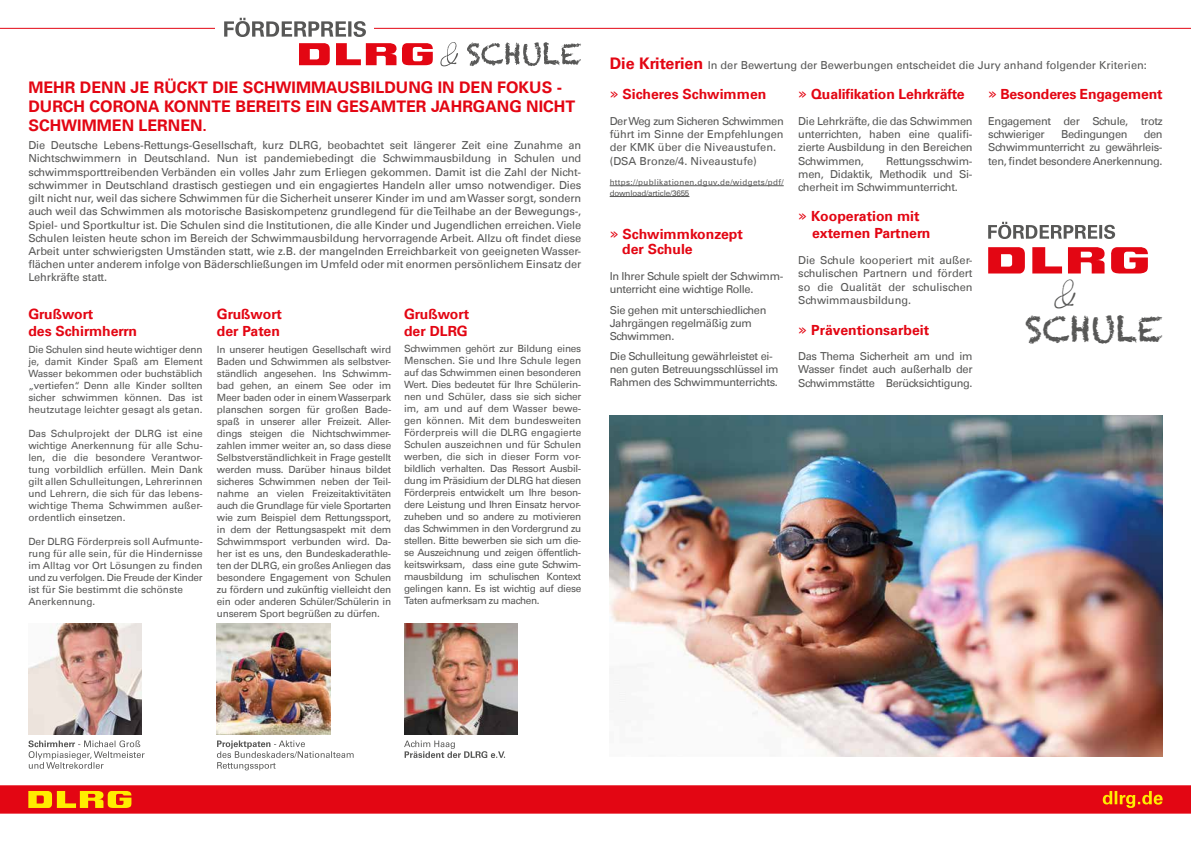
<style>
.page{position:relative;width:1191px;height:842px;background:#fff}
.page>*{position:absolute;margin:0;border:0;box-sizing:border-box;transform-origin:0 0}
.t1{font:34.2px "Chalkduster";color:#575756}
.t2{font:34.2px "Harabara Hand";color:#575756}
.t3{font:700 16px/19.2px "DLRG Univers";color:#e30613}
.t4{font:700 14px/16.8px "DLRG Univers";color:#e30613}
.t5{font:11px/13.2px "DLRG Univers";letter-spacing:-.03em;color:#575756;text-align:justify}
.t6{font:11px/13.2px "DLRG Univers";color:#575756}
.t7{font:10px/12px "DLRG Univers";color:#575756;text-align:justify}
.t8{font:8px/10.8px "DLRG Univers";letter-spacing:.045em;color:#575756}
.s1{font-weight:700;font-size:16px;color:#e30613}
.s2{font-family:"Verdana";font-weight:400}
</style>
<div class="page">
<hr style="left:0;top:28px;width:1191px;height:1px;background:#e30613">
<hr style="left:609px;top:186px;width:174px;height:1px;background:#575756">
<hr style="left:609px;top:196px;width:80px;height:1px;background:#575756">
<div style="left:215px;top:18px;width:159px;height:24px;background:#fff"></div>
<svg style="left:0;top:785px;width:1191px;height:29px;background:#e41517"></svg>
<svg style="left:299px;top:43px;width:31px;height:22px"></svg>
<svg style="left:336px;top:43px;width:97px;height:22px"></svg>
<svg style="left:467px;top:42px;width:114px;height:24px"></svg>
<svg style="left:440px;top:42px;width:18px;height:24px"></svg>
<svg style="left:224px;top:18px;width:142px;height:19px"></svg>
<img style="left:28px;top:624px;width:114px;height:110px">
<img style="left:217px;top:624px;width:113px;height:110px">
<img style="left:609px;top:415px;width:553px;height:342px">
<svg style="left:988px;top:247px;width:37px;height:26px"></svg>
<svg style="left:1032px;top:247px;width:30px;height:26px"></svg>
<svg style="left:1068px;top:247px;width:80px;height:27px"></svg>
<svg style="left:988px;top:222px;width:127px;height:17px"></svg>
<svg style="left:28px;top:740px;width:117px;height:29px"></svg>
<svg style="left:217px;top:740px;width:136px;height:30px"></svg>
<svg style="left:404px;top:740px;width:101px;height:18px"></svg>
<img style="left:404px;top:624px;width:113px;height:110px">
<h2 class="t3" style="left:28px;top:78px;width:548px">MEHR DENN JE RÜCKT DIE SCHWIMMAUSBILDUNG IN DEN FOKUS -<br>DURCH CORONA KONNTE BEREITS EIN GESAMTER JAHRGANG NICHT<br>SCHWIMMEN LERNEN.</h2>
<p class="t5" style="left:28px;top:139px;width:554px">Die Deutsche Lebens-Rettungs-Gesellschaft, kurz DLRG, beobachtet seit längerer Zeit eine Zunahme an Nichtschwimmern in Deutschland. Nun ist pandemiebedingt die Schwimmausbildung in Schulen und schwimmsporttreibenden Verbänden ein volles Jahr zum Erliegen gekommen. Damit ist die Zahl der Nicht&shy;schwimmer in Deutschland drastisch gestiegen und ein engagiertes Handeln aller umso notwendiger. Dies gilt nicht nur, weil das sichere Schwimmen für die Sicherheit unserer Kinder im und am Wasser sorgt, sondern auch weil das Schwimmen als motorische Basiskompetenz grundlegend für die Teilhabe an der Bewegungs-, Spiel- und Sportkultur ist. Die Schulen sind die Institutionen, die alle Kinder und Jugendlichen erreichen. Viele Schulen leisten heute schon im Bereich der Schwimmausbildung hervorragende Arbeit. Allzu oft findet diese Arbeit unter schwierigsten Umständen statt, wie z.B. der mangelnden Erreichbarkeit von geeigneten Wasser&shy;flächen unter anderem infolge von Bäderschließungen im Umfeld oder mit enormen persönlichem Einsatz der Lehrkräfte statt.</p>
<h3 class="t4" style="left:404px;top:306px;width:67px">Grußwort der DLRG</h3>
<p class="t7" style="left:404px;top:342px;width:179px">Schwimmen gehört zur Bildung eines Menschen. Sie und Ihre Schule legen auf das Schwimmen einen besonderen Wert. Dies bedeutet für Ihre Schülerin&shy;nen und Schüler, dass sie sich sicher im, am und auf dem Wasser bewe&shy;gen können. Mit dem bundesweiten Förderpreis will die DLRG engagierte Schulen auszeichnen und für Schulen werben, die sich in dieser Form vor&shy;bildlich verhalten. Das Ressort Ausbil&shy;dung im Präsidium der DLRG hat diesen Förderpreis entwickelt um Ihre beson&shy;dere Leistung und Ihren Einsatz hervor&shy;zuheben und so andere zu motivieren das Schwimmen in den Vordergrund zu stellen. Bitte bewerben sie sich um die&shy;se Auszeichnung und zeigen öffentlich&shy;keitswirksam, dass eine gute Schwim&shy;mausbildung im schulischen Kontext gelingen kann. Es ist wichtig auf diese Taten aufmerksam zu machen.</p>
<h3 class="t4" style="left:28px;top:306px;width:110px">Grußwort<br>des Schirmherrn</h3>
<p class="t7" style="left:28px;top:343px;width:176px">Die Schulen sind heute wichtiger denn je, damit Kinder Spaß am Element Wasser bekommen oder buchstäblich „vertiefen“. Denn alle Kinder sollten sicher schwimmen können. Das ist heutzutage leichter gesagt als getan.</p>
<p class="t7" style="left:28px;top:427px;width:176px">Das Schulprojekt der DLRG ist eine wichtige Anerkennung für alle Schu&shy;len, die die besondere Verantwor&shy;tung vorbildlich erfüllen. Mein Dank gilt allen Schulleitungen, Lehrerinnen und Lehrern, die sich für das lebens&shy;wichtige Thema Schwimmen außer&shy;ordentlich einsetzen.</p>
<p class="t7" style="left:28px;top:535px;width:176px;text-align:left">Der DLRG Förderpreis soll Aufmunte&shy;rung für alle sein, für die Hindernisse im Alltag vor Ort Lösungen zu finden und zu verfolgen. Die Freude der Kinder ist für Sie bestimmt die schönste<br>Anerkennung.</p>
<h3 class="t4" style="left:217px;top:306px;width:67px">Grußwort der Paten</h3>
<p class="t7" style="left:217px;top:343px;width:176px">In unserer heutigen Gesellschaft wird Baden und Schwimmen als selbstver&shy;ständlich angesehen. Ins Schwimm&shy;bad gehen, an einem See oder im Meer baden oder in einem Wasserpark planschen sorgen für großen Bade&shy;spaß in unserer aller Freizeit. Aller&shy;dings steigen die Nichtschwimmer&shy;zahlen immer weiter an, so dass diese Selbstverständlichkeit in Frage gestellt werden muss. Darüber hinaus bildet sicheres Schwimmen neben der Teil&shy;nahme an vielen Freizeitaktivitäten auch die Grundlage für viele Sportarten wie zum Beispiel dem Rettungssport, in dem der Rettungsaspekt mit dem Schwimmsport verbunden wird. Da&shy;her ist es uns, den Bundeskaderathle&shy;ten der DLRG, ein großes Anliegen das besondere Engagement von Schulen zu fördern und zukünftig vielleicht den ein oder anderen Schüler/Schülerin in unserem Sport begrüßen zu dürfen.</p>
<p class="t6" style="left:609px;top:58px;width:539px"><span class="s1">Die Kriterien</span> In der Bewertung der Bewerbungen entscheidet die Jury anhand folgender Kriterien:</p>
<h3 class="t4" style="left:609px;top:85px;width:158px"><span class="s2">»</span> Sicheres Schwimmen</h3>
<p class="t6" style="left:609px;top:114px;width:175px">Der Weg zum Sicheren Schwimmen führt im Sinne der Empfehlungen der KMK über die Niveaustufen. (DSA Bronze/4. Niveaustufe)</p>
<p class="t8" style="left:609px;top:177px;width:176px">https://publikationen.dguv.de/widgets/pdf/ download/article/3655</p>
<h3 class="t4" style="left:622px;top:227px;width:122px;line-height:15px;text-indent:-13px"><span class="s2">»</span> Schwimmkonzept der Schule</h3>
<p class="t5" style="left:609px;top:270px;width:175px">In Ihrer Schule spielt der Schwimm&shy;unterricht eine wichtige Rolle.</p>
<p class="t5" style="left:609px;top:303px;width:158px;text-align:left">Sie gehen mit unterschiedlichen<br>Jahrgängen regelmäßig zum<br>Schwimmen.</p>
<p class="t5" style="left:609px;top:349px;width:170px;text-align:left">Die Schulleitung gewährleistet ei&shy;nen guten Betreuungsschlüssel im<br>Rahmen des Schwimmunterrichts.</p>
<h3 class="t4" style="left:798px;top:85px;width:168px"><span class="s2">»</span> Qualifikation Lehrkräfte</h3>
<p class="t5" style="left:798px;top:115px;width:176px">Die Lehrkräfte, die das Schwimmen unterrichten, haben eine qualifi&shy;zierte Ausbildung in den Bereichen Schwimmen,</p>
<h3 class="t4" style="left:988px;top:85px;width:176px"><span class="s2">»</span> Besonderes Engagement</h3>
<p class="t5" style="left:988px;top:115px;width:176px">Engagement der Schule, trotz schwieriger</p>
<p class="t5" style="left:1061px;top:128px;width:68px">Bedingungen</p>
<p class="t5" style="left:988px;top:128px;width:176px;text-indent:155px">den Schwimmunterricht zu gewährleis&shy;ten, findet besondere Anerkennung.</p>
<p class="t5" style="left:798px;top:154px;width:176px;text-indent:88px">Rettungsschwim&shy;men, Didaktik, Methodik und Si&shy;cherheit im Schwimmunterricht.</p>
<h3 class="t4" style="left:812px;top:208px;width:120px;text-indent:-14px"><span class="s2">»</span> Kooperation mit externen Partnern</h3>
<p class="t5" style="left:798px;top:254px;width:176px">Die Schule kooperiert mit außer&shy;schulischen Partnern und fördert so die Qualität der schulischen Schwimmausbildung.</p>
<h3 class="t4" style="left:798px;top:322px;width:132px"><span class="s2">»</span> Präventionsarbeit</h3>
<p class="t5" style="left:798px;top:350px;width:176px">Das Thema Sicherheit am und im Wasser findet auch außerhalb der Schwimmstätte Berücksichtigung.</p>
<h1 class="t2" style="left:1054px;top:275px;width:22px">&amp;</h1>
<h1 class="t1" style="left:1025px;top:309px;width:139px">SCHULE</h1>
</div>
